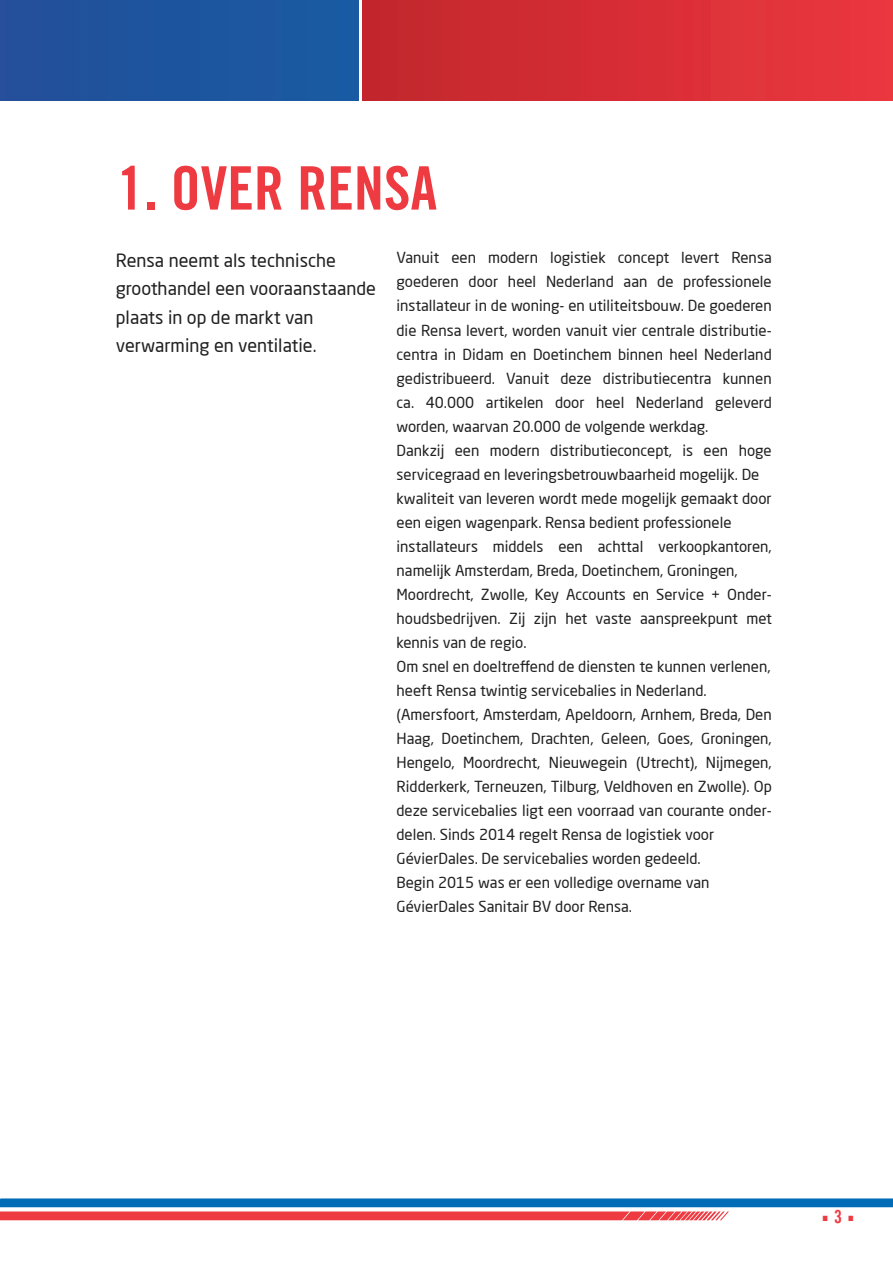
<style>
.page{position:relative;width:893px;height:1263px;background:#fff}
.page>*{position:absolute;margin:0;border:0;box-sizing:border-box;transform-origin:0 0}
.t1{font:60px "Trade Gothic Bold Cond Twenty";color:#ee3a41}
.t2{font:18px/28.5px "Neo Sans Pro";color:#202020}
.t3{font:18px "Titillium Text 25 L 1 wt";color:#ee3a41}
.t4{font:15px/24px "Neo Sans Pro";color:#202020}
.s1{font-family:"Trade Gothic Bold Cond Twenty"}
</style>
<div class="page">
<div style="left:362px;top:0;width:531px;height:101px;background:linear-gradient(to right,#c2262d,#ec373f)"></div>
<div style="left:0;top:0;width:359px;height:101px;background:#1d559e"></div>
<svg style="left:0;top:1198px;width:893px;height:22px"></svg>
<h1 class="t1" style="left:117px;top:152px;width:321px">1. OVER RENSA</h1>
<p class="t2" style="left:116px;top:246px;width:262px">Rensa neemt als technische groothandel een vooraanstaande plaats in op de markt van verwarming en ventilatie.</p>
<p class="t4" style="left:396px;top:246px;width:377px">Vanuit een modern logistiek concept levert Rensa goederen door heel Nederland aan de professionele installateur in de woning- en utiliteitsbouw. De goederen die Rensa levert, worden vanuit vier centrale distributie&shy;centra in Didam en Doetinchem binnen heel Nederland gedistribueerd. Vanuit deze distributiecentra kunnen ca. 40.000 artikelen door heel Nederland geleverd worden, waarvan 20.000 de volgende werkdag.<br>Dankzij een modern distributieconcept, is een hoge servicegraad en leveringsbetrouwbaarheid mogelijk. De kwaliteit van leveren wordt mede mogelijk gemaakt door een eigen wagenpark. Rensa bedient professionele installateurs middels een achttal verkoopkantoren, namelijk Amsterdam, Breda, Doetinchem, Groningen, Moordrecht, Zwolle, Key Accounts en Service + Onder&shy;houdsbedrijven. Zij zijn het vaste aanspreekpunt met kennis van de regio.<br>Om snel en doeltreffend de diensten te kunnen verlenen, heeft Rensa twintig servicebalies in Nederland. (Amersfoort, Amsterdam, Apeldoorn, Arnhem, Breda, Den Haag, Doetinchem, Drachten, Geleen, Goes, Groningen, Hengelo, Moordrecht, Nieuwegein (Utrecht), Nijmegen, Ridderkerk, Terneuzen, Tilburg, Veldhoven en Zwolle). Op deze servicebalies ligt een voorraad van courante onder&shy;delen. Sinds 2014 regelt Rensa de logistiek voor GévierDales. De servicebalies worden gedeeld.<br>Begin 2015 was er een volledige overname van GévierDales Sanitair BV door Rensa.</p>
<p class="t3" style="left:820px;top:1204px;width:37px">• <span class="s1">3</span> •</p>
</div>
